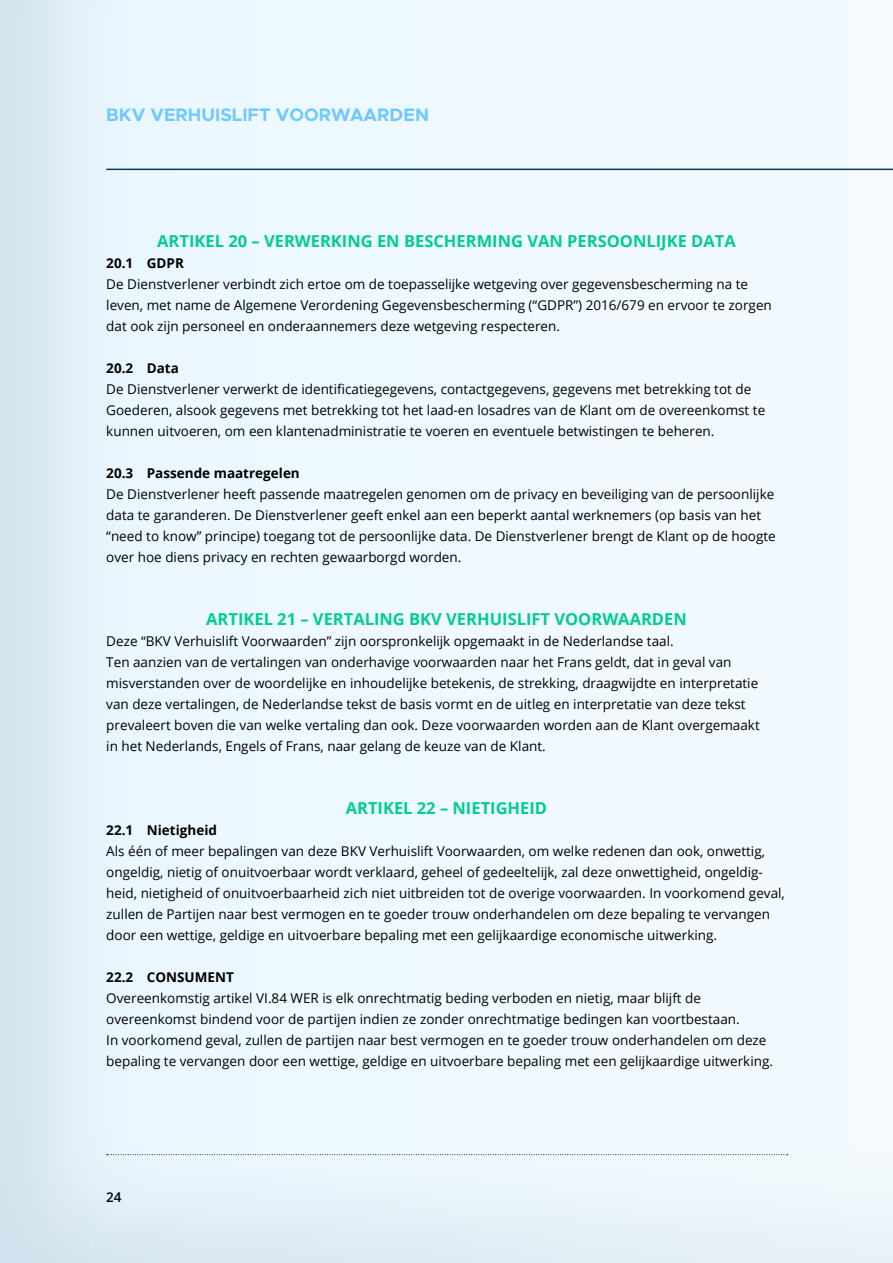
<style>
.page{position:relative;width:893px;height:1263px;background:#fff}
.page>*{position:absolute;margin:0;border:0;box-sizing:border-box;transform-origin:0 0}
.t1{font:700 18.15px "Metropolis";color:#70c9ff}
.t2{font:700 16.5px "Open Sans";color:#00cc94}
.t3{font:13.5px/21px "Open Sans";color:#000}
.t4{font:700 13.5px "Open Sans";color:#000}
.t5{font:600 13.5px "Open Sans";color:#000}
</style>
<div class="page">
<div style="left:0;top:0;width:893px;height:1263px;background:#053b61;opacity:.11"></div>
<hr style="left:106px;top:169px;width:787px;height:1px;background:#053b61">
<svg style="left:107px;top:1154px;width:681px;height:1px"></svg>
<h1 class="t1" style="left:106px;top:103px;width:324px">BKV VERHUISLIFT VOORWAARDEN</h1>
<p class="t2" style="left:157px;top:229px;width:580px">ARTIKEL 20 – VERWERKING EN BESCHERMING VAN PERSOONLIJKE DATA</p>
<p class="t4" style="left:106px;top:253px;width:79px">20.1 GDPR</p>
<p class="t3" style="left:106px;top:273px;width:667px">De Dienstverlener verbindt zich ertoe om de toepasselijke wetgeving over gegevensbescherming na te leven, met name de Algemene Verordening Gegevensbescherming (“GDPR”) 2016/679 en ervoor te zorgen dat ook zijn personeel en onderaannemers deze wetgeving respecteren.</p>
<p class="t4" style="left:106px;top:358px;width:74px">20.2 Data</p>
<p class="t3" style="left:106px;top:378px;width:660px">De Dienstverlener verwerkt de identificatiegegevens, contactgegevens, gegevens met betrekking tot de<br>Goederen, alsook gegevens met betrekking tot het laad-en losadres van de Klant om de overeenkomst te kunnen uitvoeren, om een klantenadministratie te voeren en eventuele betwistingen te beheren.</p>
<p class="t4" style="left:106px;top:463px;width:195px">20.3 Passende maatregelen</p>
<p class="t3" style="left:106px;top:483px;width:671px">De Dienstverlener heeft passende maatregelen genomen om de privacy en beveiliging van de persoonlijke data te garanderen. De Dienstverlener geeft enkel aan een beperkt aantal werknemers (op basis van het “need to know” principe) toegang tot de persoonlijke data. De Dienstverlener brengt de Klant op de hoogte over hoe diens privacy en rechten gewaarborgd worden.</p>
<p class="t2" style="left:206px;top:607px;width:482px">ARTIKEL 21 – VERTALING BKV VERHUISLIFT VOORWAARDEN</p>
<p class="t3" style="left:106px;top:630px;width:655px">Deze “BKV Verhuislift Voorwaarden” zijn oorspronkelijk opgemaakt in de Nederlandse taal.<br>Ten aanzien van de vertalingen van onderhavige voorwaarden naar het Frans geldt, dat in geval van misverstanden over de woordelijke en inhoudelijke betekenis, de strekking, draagwijdte en interpretatie van deze vertalingen, de Nederlandse tekst de basis vormt en de uitleg en interpretatie van deze tekst prevaleert boven die van welke vertaling dan ook. Deze voorwaarden worden aan de Klant overgemaakt in het Nederlands, Engels of Frans, naar gelang de keuze van de Klant.</p>
<p class="t2" style="left:346px;top:796px;width:203px">ARTIKEL 22 – NIETIGHEID</p>
<p class="t4" style="left:106px;top:821px;width:112px">22.1 Nietigheid</p>
<p class="t3" style="left:106px;top:840px;width:680px">Als één of meer bepalingen van deze BKV Verhuislift Voorwaarden, om welke redenen dan ook, onwettig, ongeldig, nietig of onuitvoerbaar wordt verklaard, geheel of gedeeltelijk, zal deze onwettigheid, ongeldig&shy;heid, nietigheid of onuitvoerbaarheid zich niet uitbreiden tot de overige voorwaarden. In voorkomend geval, zullen de Partijen naar best vermogen en te goeder trouw onderhandelen om deze bepaling te vervangen door een wettige, geldige en uitvoerbare bepaling met een gelijkaardige economische uitwerking.</p>
<p class="t4" style="left:106px;top:968px;width:129px">22.2 CONSUMENT</p>
<p class="t3" style="left:106px;top:987px;width:668px">Overeenkomstig artikel VI.84 WER is elk onrechtmatig beding verboden en nietig, maar blijft de overeenkomst bindend voor de partijen indien ze zonder onrechtmatige bedingen kan voortbestaan.<br>In voorkomend geval, zullen de partijen naar best vermogen en te goeder trouw onderhandelen om deze bepaling te vervangen door een wettige, geldige en uitvoerbare bepaling met een gelijkaardige uitwerking.</p>
<p class="t5" style="left:106px;top:1188px;width:17px">24</p>
</div>
